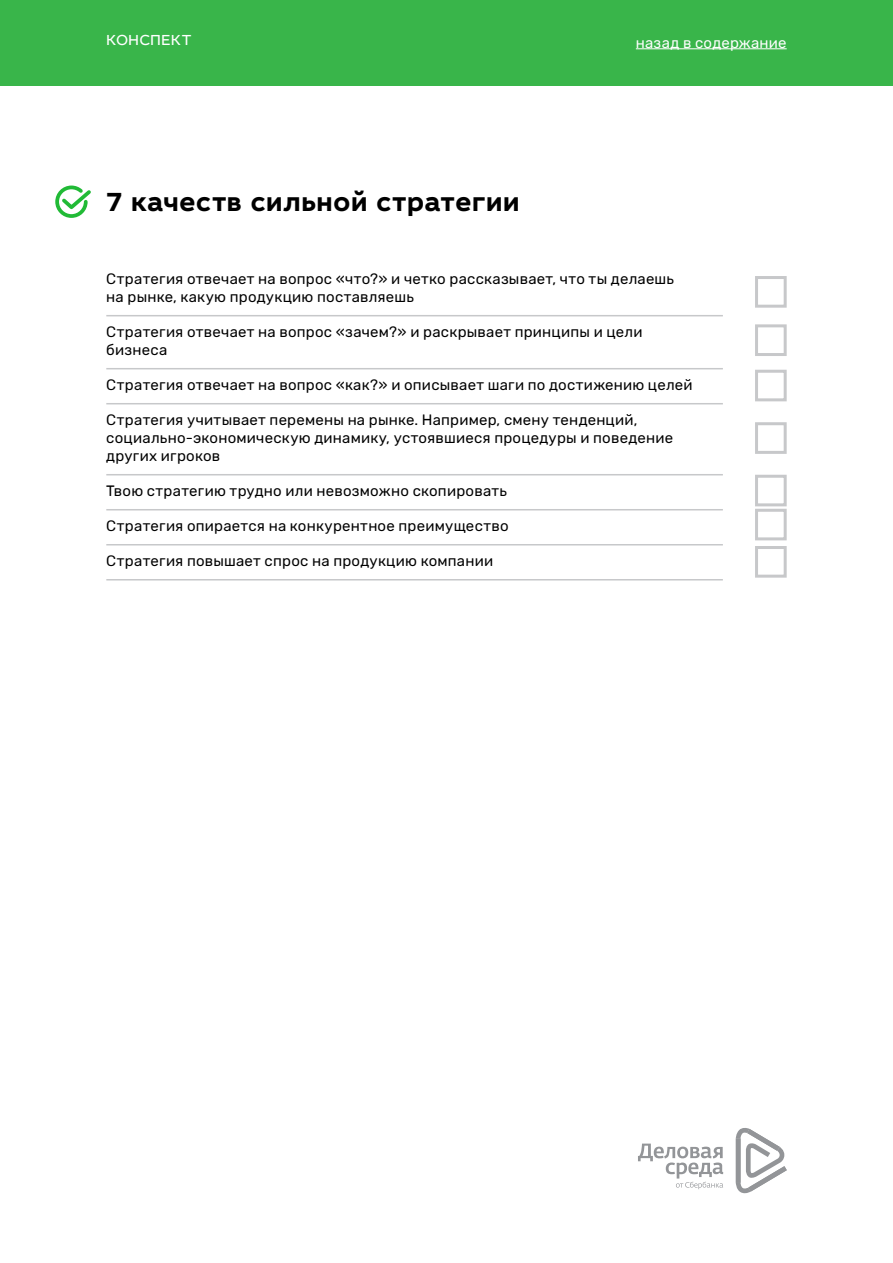
<style>
.page{position:relative;width:893px;height:1263px;background:#fff}
.page>*{position:absolute;margin:0;border:0;box-sizing:border-box;transform-origin:0 0}
.t1{font:700 27px "Leto Sans";color:#000}
.t2{font:15px/18px "Rubik";letter-spacing:.015em;color:#000}
.t3{font:15px "Rubik";letter-spacing:.015em;color:#fff}
.t4{font:15px "Leto Sans";color:#fff}
</style>
<div class="page">
<div style="left:0;top:0;width:893px;height:85px;background:#39b54a"></div>
<svg style="left:638px;top:1143px;width:85px;height:46px"></svg>
<svg style="left:736px;top:1128px;width:51px;height:65px"></svg>
<hr style="left:636px;top:48px;width:151px;height:1px;background:#fff">
<hr style="left:106px;top:315px;width:617px;height:1px;background:#c7c8ca">
<hr style="left:106px;top:368px;width:617px;height:1px;background:#c7c8ca">
<hr style="left:106px;top:403px;width:617px;height:1px;background:#c7c8ca">
<hr style="left:106px;top:474px;width:617px;height:1px;background:#c7c8ca">
<hr style="left:106px;top:509px;width:617px;height:1px;background:#c7c8ca">
<hr style="left:106px;top:544px;width:617px;height:1px;background:#c7c8ca">
<hr style="left:106px;top:579px;width:617px;height:1px;background:#c7c8ca">
<svg style="left:55px;top:185px;width:36px;height:33px"></svg>
<div style="left:755px;top:276px;width:32px;height:32px;border:3px solid #c7c8ca"></div>
<div style="left:755px;top:546px;width:32px;height:32px;border:3px solid #c7c8ca"></div>
<div style="left:755px;top:509px;width:32px;height:31px;border:3px solid #c7c8ca"></div>
<div style="left:755px;top:422px;width:32px;height:32px;border:3px solid #c7c8ca"></div>
<div style="left:755px;top:370px;width:32px;height:31px;border:3px solid #c7c8ca"></div>
<div style="left:755px;top:324px;width:32px;height:32px;border:3px solid #c7c8ca"></div>
<div style="left:755px;top:475px;width:32px;height:31px;border:3px solid #c7c8ca"></div>
<p class="t4" style="left:106px;top:30px;width:87px">КОНСПЕКТ</p>
<h1 class="t1" style="left:106px;top:184px;width:415px">7 качеств сильной стратегии</h1>
<p class="t3" style="left:636px;top:34px;width:152px">назад в содержание</p>
<p class="t2" style="left:106px;top:270px;width:569px">Стратегия отвечает на вопрос «что?» и четко рассказывает, что ты делаешь на рынке, какую продукцию поставляешь</p>
<p class="t2" style="left:106px;top:323px;width:538px">Стратегия отвечает на вопрос «зачем?» и раскрывает принципы и цели бизнеса</p>
<p class="t2" style="left:106px;top:376px;width:588px">Стратегия отвечает на вопрос «как?» и описывает шаги по достижению целей</p>
<p class="t2" style="left:106px;top:411px;width:568px">Стратегия учитывает перемены на рынке. Например, смену тенденций, социально-экономическую динамику, устоявшиеся процедуры и поведение других игроков</p>
<p class="t2" style="left:106px;top:482px;width:402px">Твою стратегию трудно или невозможно скопировать</p>
<p class="t2" style="left:106px;top:517px;width:404px">Стратегия опирается на конкурентное преимущество</p>
<p class="t2" style="left:106px;top:552px;width:388px">Стратегия повышает спрос на продукцию компании</p>
</div>
